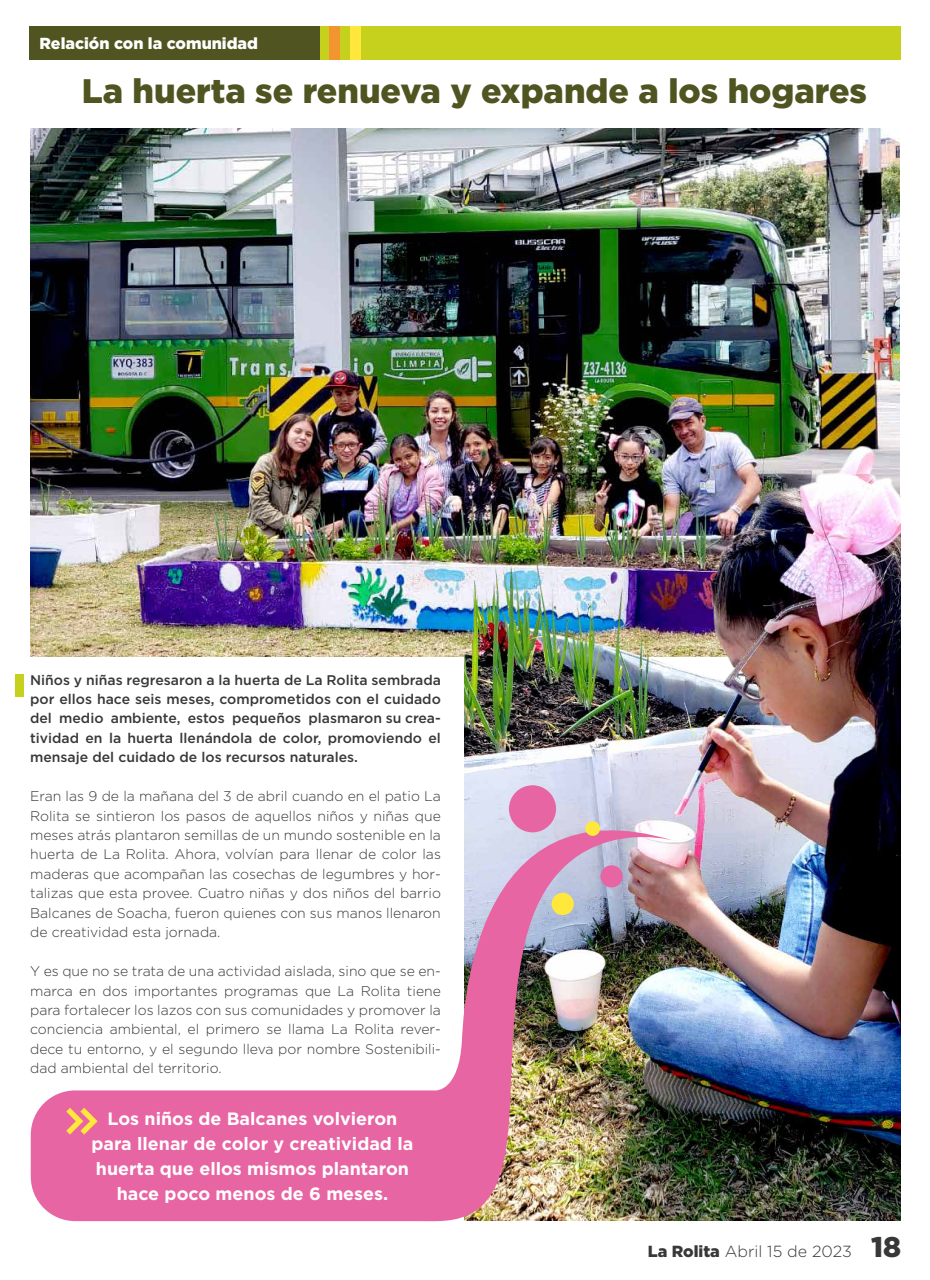
<style>
.page{position:relative;width:930px;height:1280px;background:#fff}
.page>*{position:absolute;margin:0;border:0;box-sizing:border-box;transform-origin:0 0}
.t1{font:900 34px "Gotham";color:#4f5421}
.t2{font:700 17.9px/24.8px "Gotham";color:#fff;text-align:center}
.t3{font:300 16.1px "Gotham";color:#383838}
.t4{font:900 16px "Gotham";color:#fff}
.t5{font:300 14px/19.4px "Gotham";color:#383838;text-align:justify}
.t6{font:500 14px/19.4px "Gotham";color:#383838;text-align:justify}
.s1{font-weight:900}
.s2{font-weight:900;font-size:28.5px}
</style>
<div class="page">
<div style="left:31px;top:1090px;width:254px;height:131px;background:#e865a3"></div>
<div style="left:16px;top:674px;width:8px;height:22px;background:#c5d11c"></div>
<img style="left:31px;top:128px;width:869px;height:528px">
<svg style="left:66px;top:1108px;width:32px;height:27px"></svg>
<img style="left:464px;top:445px;width:436px;height:775px">
<img style="left:285px;top:779px;width:388px;height:442px">
<div style="left:509px;top:785px;width:47px;height:47px;background:#e865a3;border-radius:50%"></div>
<div style="left:601px;top:865px;width:22px;height:22px;background:#e865a3;border-radius:50%"></div>
<div style="left:552px;top:893px;width:22px;height:22px;background:#ffe73b;border-radius:50%"></div>
<div style="left:585px;top:821px;width:15px;height:15px;background:#ffe73b;border-radius:50%"></div>
<div style="left:30px;top:27px;width:870px;height:33px;background:#4f5421"></div>
<div style="left:320px;top:27px;width:580px;height:33px;background:#c5d11c"></div>
<div style="left:329px;top:27px;width:11px;height:33px;background:#f29530"></div>
<div style="left:350px;top:27px;width:11px;height:33px;background:#ffe73b"></div>
<p class="t4" style="left:40px;top:34px;width:220px">Relación con la comunidad</p>
<h1 class="t1" style="left:82px;top:71px;width:787px">La huerta se renueva y expande a los hogares</h1>
<p class="t6" style="left:30px;top:670px;width:412px">Niños y niñas regresaron a la huerta de La Rolita sembrada por ellos hace seis meses, comprometidos con el cuidado del medio ambiente, estos pequeños plasmaron su crea&shy;tividad en la huerta llenándola de color, promoviendo el mensaje del cuidado de los recursos naturales.</p>
<p class="t5" style="left:30px;top:786px;width:412px">Eran las 9 de la mañana del 3 de abril cuando en el patio La Rolita se sintieron los pasos de aquellos niños y niñas que meses atrás plantaron semillas de un mundo sostenible en la huerta de La Rolita. Ahora, volvían para llenar de color las maderas que acompañan las cosechas de legumbres y hor&shy;talizas que esta provee. Cuatro niñas y dos niños del barrio Balcanes de Soacha, fueron quienes con sus manos llenaron de creatividad esta jornada.</p>
<p class="t5" style="left:30px;top:961px;width:412px">Y es que no se trata de una actividad aislada, sino que se en&shy;marca en dos importantes programas que La Rolita tiene para fortalecer los lazos con sus comunidades y promover la conciencia ambiental, el primero se llama La Rolita rever&shy;dece tu entorno, y el segundo lleva por nombre Sostenibili&shy;dad ambiental del territorio.</p>
<p class="t2" style="left:92px;top:1106px;width:323px">Los niños de Balcanes volvieron para llenar de color y creatividad la huerta que ellos mismos plantaron hace poco menos de 6 meses.</p>
<p class="t3" style="left:648px;top:1241px;width:255px"><span class="s1">La Rolita</span> Abril 15 de 2023 <span class="s2">18</span></p>
</div>
